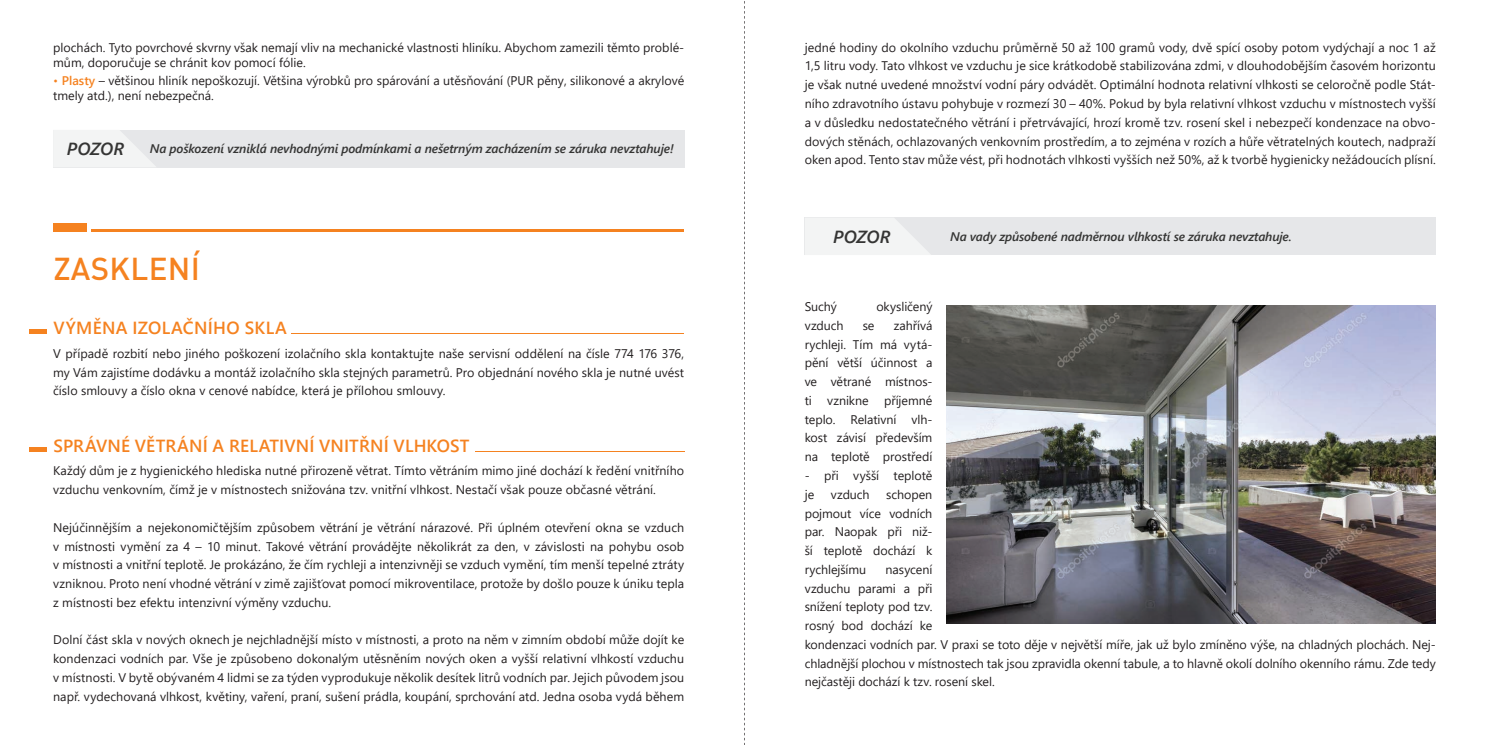
<style>
.page{position:relative;width:1489px;height:745px;background:#fff}
.page>*{position:absolute;margin:0;border:0;box-sizing:border-box;transform-origin:0 0}
.t1{font:500 31.25px "DIN Pro";letter-spacing:.01em;color:#f58220}
.t2{font:600 17.5px "Segoe UI";letter-spacing:.01em;color:#f58220}
.t3{font:italic 600 17.5px "Segoe UI";letter-spacing:-.01em;color:#353534}
.t4{font:12.5px/18.8px "Segoe UI";color:#231f20;text-align:justify}
.t5{font:italic 600 12.5px "Segoe UI";letter-spacing:-.01em;color:#353534}
.s1{color:#f58220}
.s2{font-weight:600;color:#f58220}
</style>
<div class="page">
<div style="left:30px;top:329px;width:17px;height:5px;background:#f58220"></div>
<hr style="left:30px;top:447px;width:17px;height:4px;background:#f58220">
<hr style="left:291px;top:333px;width:393px;height:1px;background:#f58220">
<hr style="left:475px;top:450px;width:209px;height:1px;background:#f58220">
<div style="left:53px;top:223px;width:33px;height:8px;background:#f58220"></div>
<hr style="left:91px;top:229px;width:593px;height:2px;background:#f58220">
<div style="left:53px;top:130px;width:631px;height:37px;background:#e6e7e9"></div>
<svg style="left:53px;top:130px;width:103px;height:37px"></svg>
<div style="left:804px;top:217px;width:631px;height:38px;background:#e6e7e9"></div>
<svg style="left:805px;top:218px;width:125px;height:37px"></svg>
<img style="left:946px;top:305px;width:489px;height:318px">
<svg style="left:744px;top:1px;width:1px;height:743px"></svg>
<p class="t4" style="left:53px;top:39px;width:632px;line-height:15px">plochách. Tyto povrchové skvrny však nemají vliv na mechanické vlastnosti hliníku. Abychom zamezili těmto problé&shy;mům, doporučuje se chránit kov pomocí fólie.</p>
<p class="t4" style="left:53px;top:72px;width:632px;line-height:15px"><span class="s1">٠</span> <span class="s2">Plasty</span> – většinou hliník nepoškozují. Většina výrobků pro spárování a utěsňování (PUR pěny, silikonové a akrylové tmely atd.), není nebezpečná.</p>
<h2 class="t3" style="left:67px;top:132px;width:59px">POZOR</h2>
<p class="t5" style="left:150px;top:137px;width:526px">Na poškození vzniklá nevhodnými podmínkami a nešetrným zacházením se záruka nevztahuje!</p>
<h1 class="t1" style="left:53px;top:248px;width:148px">ZASKLENÍ</h1>
<h2 class="t2" style="left:53px;top:311px;width:235px">VÝMĚNA IZOLAČNÍHO SKLA</h2>
<p class="t4" style="left:53px;top:342px;width:632px">V případě rozbití nebo jiného poškození izolačního skla kontaktujte naše servisní oddělení na čísle 774 176 376, my Vám zajistíme dodávku a montáž izolačního skla stejných parametrů. Pro objednání nového skla je nutné uvést číslo smlouvy a číslo okna v cenové nabídce, která je přílohou smlouvy.</p>
<h2 class="t2" style="left:53px;top:428px;width:417px">SPRÁVNÉ VĚTRÁNÍ A RELATIVNÍ VNITŘNÍ VLHKOST</h2>
<p class="t4" style="left:53px;top:460px;width:632px">Každý dům je z hygienického hlediska nutné přirozeně větrat. Tímto větráním mimo jiné dochází k ředění vnitřního vzduchu venkovním, čímž je v místnostech snižována tzv. vnitřní vlhkost. Nestačí však pouze občasné větrání.</p>
<p class="t4" style="left:53px;top:516px;width:632px">Nejúčinnějším a nejekonomičtějším způsobem větrání je větrání nárazové. Při úplném otevření okna se vzduch v místnosti vymění za 4 – 10 minut. Takové větrání provádějte několikrát za den, v závislosti na pohybu osob v místnosti a vnitřní teplotě. Je prokázáno, že čím rychleji a intenzivněji se vzduch vymění, tím menší tepelné ztráty vzniknou. Proto není vhodné větrání v zimě zajišťovat pomocí mikroventilace, protože by došlo pouze k úniku tepla z místnosti bez efektu intenzivní výměny vzduchu.</p>
<p class="t4" style="left:53px;top:629px;width:632px">Dolní část skla v nových oknech je nejchladnější místo v místnosti, a proto na něm v zimním období může dojít ke kondenzaci vodních par. Vše je způsobeno dokonalým utěsněním nových oken a vyšší relativní vlhkostí vzduchu v místnosti. V bytě obývaném 4 lidmi se za týden vyprodukuje několik desítek litrů vodních par. Jejich původem jsou např. vydechovaná vlhkost, květiny, vaření, praní, sušení prádla, koupání, sprchování atd. Jedna osoba vydá během</p>
<p class="t4" style="left:804px;top:37px;width:632px">jedné hodiny do okolního vzduchu průměrně 50 až 100 gramů vody, dvě spící osoby potom vydýchají a noc 1 až 1,5 litru vody. Tato vlhkost ve vzduchu je sice krátkodobě stabilizována zdmi, v dlouhodobějším časovém horizontu je však nutné uvedené množství vodní páry odvádět. Optimální hodnota relativní vlhkosti se celoročně podle Stát&shy;ního zdravotního ústavu pohybuje v rozmezí 30 – 40%. Pokud by byla relativní vlhkost vzduchu v místnostech vyšší a v důsledku nedostatečného větrání i přetrvávající, hrozí kromě tzv. rosení skel i nebezpečí kondenzace na obvo&shy;dových stěnách, ochlazovaných venkovním prostředím, a to zejména v rozích a hůře větratelných koutech, nadpraží oken apod. Tento stav může vést, při hodnotách vlhkosti vyšších než 50%, až k tvorbě hygienicky nežádoucích plísní.</p>
<h2 class="t3" style="left:833px;top:220px;width:59px">POZOR</h2>
<p class="t5" style="left:950px;top:224px;width:343px">Na vady způsobené nadměrnou vlhkostí se záruka nevztahuje.</p>
<p class="t4" style="left:804px;top:296px;width:34px">Suchý</p>
<p class="t4" style="left:876px;top:296px;width:57px">okysličený</p>
<p class="t4" style="left:804px;top:314px;width:40px">vzduch</p>
<p class="t4" style="left:862px;top:314px;width:13px">se</p>
<p class="t4" style="left:804px;top:314px;width:129px;text-indent:89px">zahřívá rychleji. Tím má vytá&shy;pění větší účinnost a ve větrané místnos&shy;ti vznikne příjemné teplo. Relativní vlh&shy;kost závisí především na teplotě prostředí</p>
<p class="t4" style="left:804px;top:464px;width:129px">- při vyšší teplotě je</p>
<p class="t4" style="left:804px;top:483px;width:129px;text-indent:81px">schopen pojmout více vodních par. Naopak při niž&shy;ší teplotě dochází k rychlejšímu</p>
<p class="t4" style="left:830px;top:483px;width:40px">vzduch</p>
<p class="t4" style="left:804px;top:558px;width:632px;text-align:left;text-indent:81px">nasycení<br>vzduchu parami a při<br>snížení teploty pod tzv.<br>rosný bod dochází ke<br>kondenzaci vodních par. V praxi se toto děje v největší míře, jak už bylo zmíněno výše, na chladných plochách. Nej&shy;chladnější plochou v místnostech tak jsou zpravidla okenní tabule, a to hlavně okolí dolního okenního rámu. Zde tedy nejčastěji dochází k tzv. rosení skel.</p>
</div>
